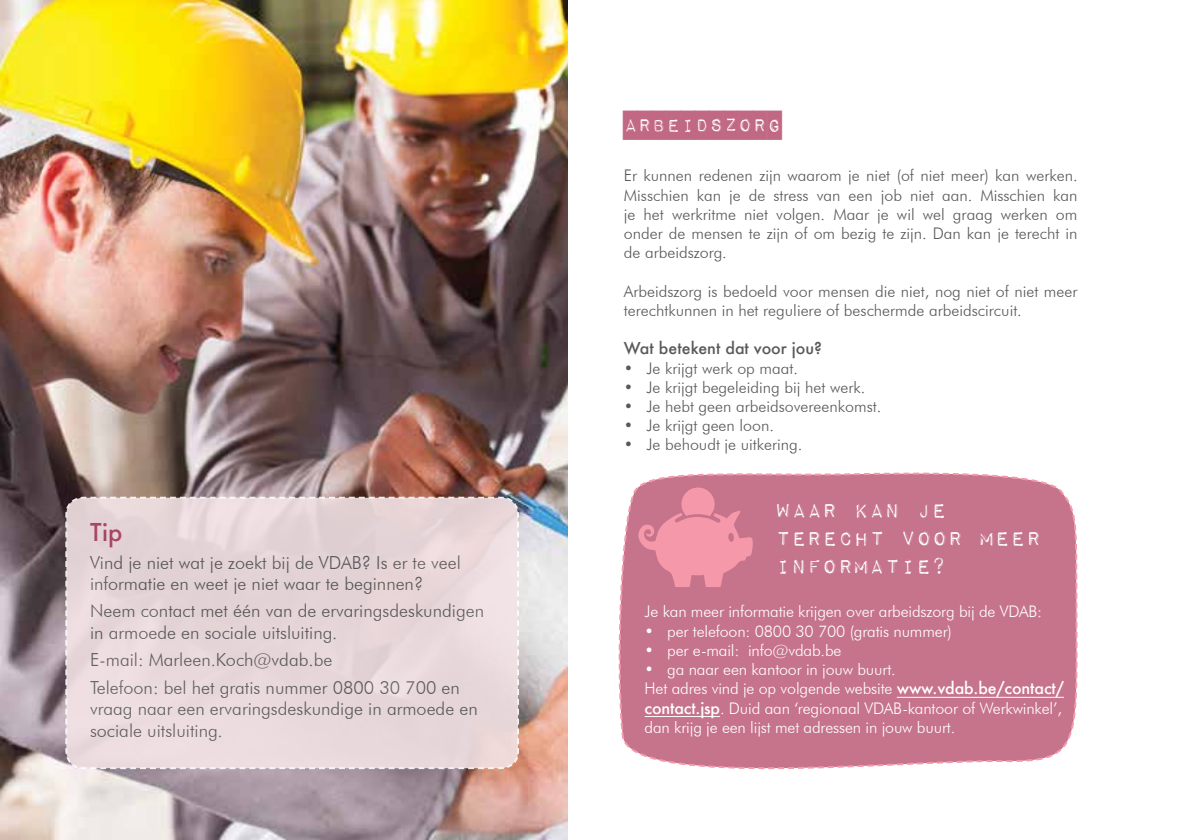
<style>
.page{position:relative;width:1191px;height:840px;background:#fff}
.page>*{position:absolute;margin:0;border:0;box-sizing:border-box;transform-origin:0 0}
.t1{font:26px/28px "Impact Label Reversed";color:#fff}
.t2{font:24px "Impact Label";color:#c16884}
.t3{font:500 24px "Futura";color:#b3476d}
.t4{font:300 18px/21.6px "Futura BT";color:#58595b}
.t5{font:300 16px/19.2px "Futura BT";color:#58595b;text-align:justify}
.t6{font:300 16px/19.2px "Futura BT";letter-spacing:-.01em;color:#fff}
.t7{font:500 16px "Futura";color:#58595b}
.s1{font-family:"Futura";font-weight:500}
</style>
<div class="page">
<svg style="left:669px;top:762px;width:313px;height:8px"></svg>
<div style="left:621px;top:472px;width:457px;height:290px;background:#c6738c"></div>
<hr style="left:896px;top:696px;width:168px;height:1px;background:#fff">
<svg style="left:618px;top:472px;width:226px;height:258px;background:#cd7c93"></svg>
<img style="left:0;top:0;width:567px;height:839px">
<svg style="left:64px;top:495px;width:456px;height:274px;background:#e6d6d9"></svg>
<h2 class="t3" style="left:90px;top:515px;width:34px">Tip</h2>
<p class="t4" style="left:90px;top:551px;width:372px">Vind je niet wat je zoekt bij de VDAB? Is er te veel informatie en weet je niet waar te beginnen?</p>
<p class="t4" style="left:90px;top:599px;width:395px">Neem contact met één van de ervaringsdeskundigen in armoede en sociale uitsluiting.</p>
<p class="t4" style="left:90px;top:646px;width:371px;line-height:27.2px">E-mail: Marleen.Koch@vdab.be<br>Telefoon: bel het gratis nummer 0800 30 700 en</p>
<p class="t4" style="left:90px;top:697px;width:389px">vraag naar een ervaringsdeskundige in armoede en sociale uitsluiting.</p>
<h2 class="t2" style="left:624px;top:110px;width:159px">ARBEIDSZORG</h2>
<p class="t5" style="left:624px;top:166px;width:455px">Er kunnen redenen zijn waarom je niet (of niet meer) kan werken.<br>Misschien kan je de stress van een job niet aan. Misschien kan je het werkritme niet volgen. Maar je wil wel graag werken om onder de mensen te zijn of om bezig te zijn. Dan kan je terecht in de arbeidszorg.</p>
<p class="t5" style="left:624px;top:281px;width:455px">Arbeidszorg is bedoeld voor mensen die niet, nog niet of niet meer terechtkunnen in het reguliere of beschermde arbeidscircuit.</p>
<p class="t7" style="left:624px;top:337px;width:200px">Wat betekent dat voor jou?</p>
<p class="t5" style="left:624px;top:358px;width:176px">• Je krijgt werk op maat.</p>
<p class="t5" style="left:624px;top:377px;width:243px">• Je krijgt begeleiding bij het werk.</p>
<p class="t5" style="left:624px;top:396px;width:259px">• Je hebt geen arbeidsovereenkomst.</p>
<p class="t5" style="left:624px;top:415px;width:152px">• Je krijgt geen loon.</p>
<p class="t5" style="left:624px;top:435px;width:180px">• Je behoudt je uitkering.</p>
<h1 class="t1" style="left:775px;top:495px;width:268px">Waar kan je terecht voor meer informatie?</h1>
<p class="t6" style="left:644px;top:601px;width:399px">Je kan meer informatie krijgen over arbeidszorg bij de VDAB:</p>
<p class="t6" style="left:644px;top:621px;width:309px">• per telefoon: 0800 30 700 (gratis nummer)</p>
<p class="t6" style="left:644px;top:640px;width:198px">• per e-mail: info@vdab.be</p>
<p class="t6" style="left:644px;top:659px;width:421px">• ga naar een kantoor in jouw buurt.<br>Het adres vind je op volgende website <span class="s1">www.vdab.be/contact/ contact.jsp</span>. Duid aan ‘regionaal VDAB-kantoor of Werkwinkel’, dan krijg je een lijst met adressen in jouw buurt.</p>
</div>
